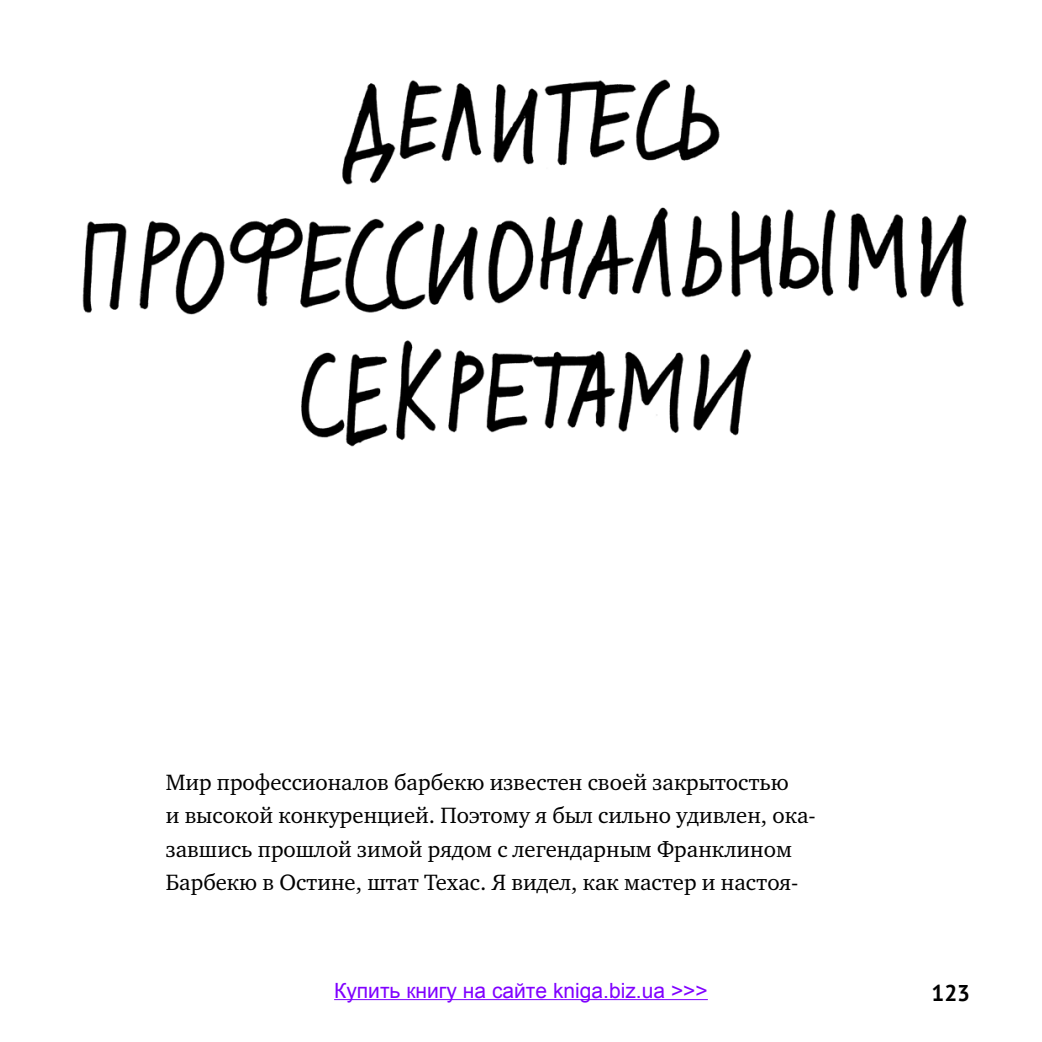
<style>
.page{position:relative;width:1042px;height:1042px;background:#fff}
.page>*{position:absolute;margin:0;border:0;box-sizing:border-box;transform-origin:0 0}
.t1{font:22.75px/33.2px "Charter ITC";color:#000}
.t2{font:700 22.75px "PT Sans";color:#000}
.t3{font:21px "Arial";color:#8000ff}
</style>
<div class="page">
<img style="left:82px;top:79px;width:885px;height:368px">
<hr style="left:334px;top:999px;width:374px;height:1px;background:#8000ff">
<p class="t1" style="left:166px;top:765px;width:652px">Мир профессионалов барбекю известен своей закрытостью<br>и высокой конкуренцией. Поэтому я был сильно удивлен, ока&shy;завшись прошлой зимой рядом с легендарным Франклином Барбекю в Остине, штат Техас. Я видел, как мастер и настоя-</p>
<p class="t3" style="left:334px;top:976px;width:375px">Купить книгу на сайте kniga.biz.ua &gt;&gt;&gt;</p>
<p class="t2" style="left:931px;top:978px;width:40px">123</p>
</div>
